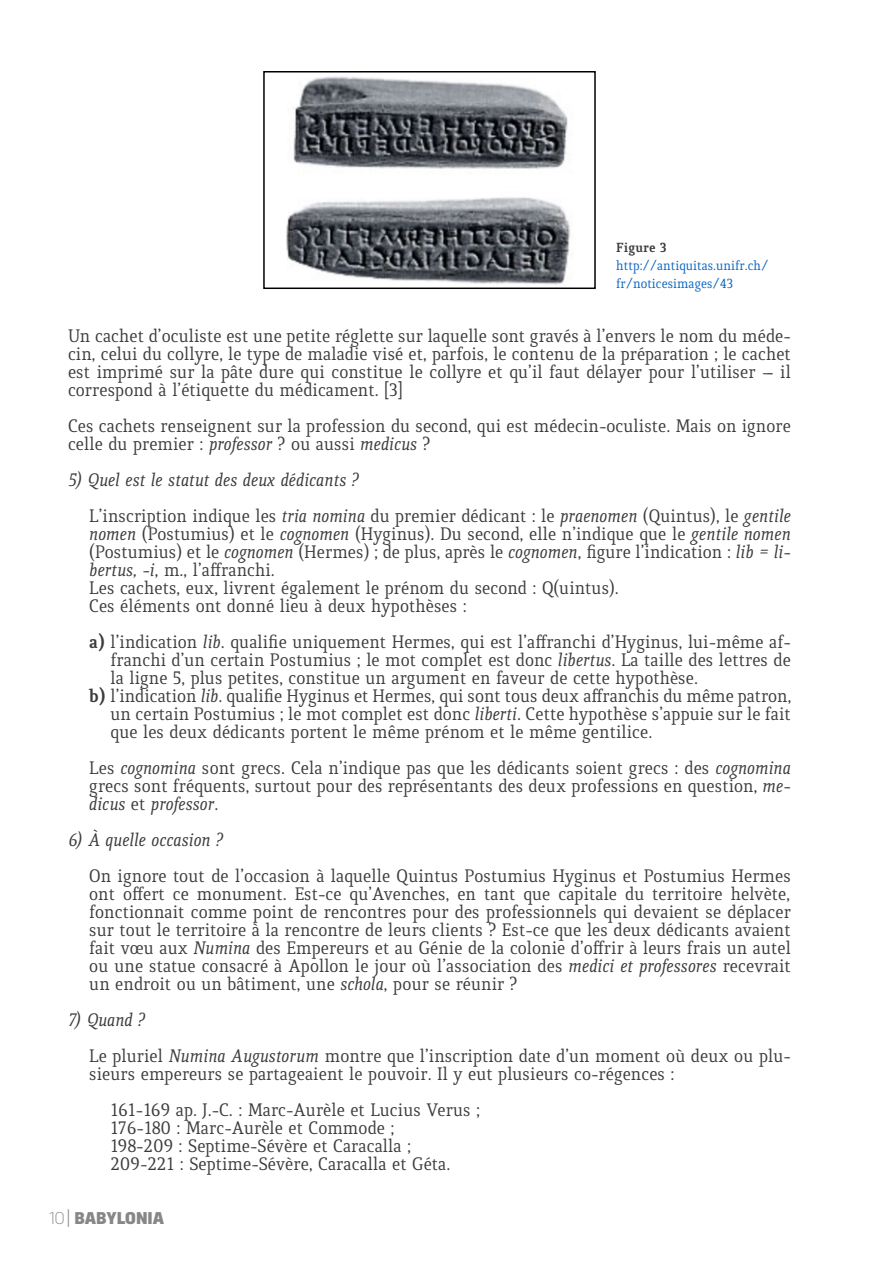
<style>
.page{position:relative;width:893px;height:1263px;background:#fff}
.page>*{position:absolute;margin:0;border:0;box-sizing:border-box;transform-origin:0 0}
.t1{font:19.5px/18px "Quiroga Serif Pro";color:#3c3c3b}
.t2{font:italic 19.5px/36px "Quiroga Serif Pro";color:#3c3c3b}
.t3{font:900 18px "Trasandina";color:#878787}
.t4{font:14.25px/18px "Quiroga Serif Pro";color:#0563c1}
.t5{font:700 14.25px "Quiroga Serif Pro";color:#3c3c3b}
.s1{font-style:italic}
.s2{font-style:normal}
.s3{font-weight:700}
.s4{font-weight:200}
.s5{font-weight:300}
</style>
<div class="page">
<img style="left:286px;top:76px;width:285px;height:209px">
<div style="left:263px;top:71px;width:333px;height:218px;border:2px solid #000"></div>
<p class="t5" style="left:616px;top:239px;width:52px">Figure 3</p>
<p class="t4" style="left:616px;top:257px;width:154px">http://antiquitas.unifr.ch/ fr/noticesimages/43</p>
<p class="t1" style="left:68px;top:327px;width:724px;text-align:justify">Un cachet d’oculiste est une petite réglette sur laquelle sont gravés à l’envers le nom du méde&shy;cin, celui du collyre, le type de maladie visé et, parfois, le contenu de la préparation ; le cachet est imprimé sur la pâte dure qui constitue le collyre et qu’il faut délayer pour l’utiliser – il correspond à l’étiquette du médicament. [3]</p>
<p class="t1" style="left:68px;top:417px;width:724px">Ces cachets renseignent sur la profession du second, qui est médecin-oculiste. Mais on ignore celle du premier : <span class="s1">professor</span> ? ou aussi <span class="s1">medicus</span> ?</p>
<p class="t2" style="left:89px;top:462px;width:703px;text-indent:-21px">5) Quel est le statut des deux dédicants ?<br><span class="s2">L’inscription indique les</span> tria nomina <span class="s2">du premier dédicant : le</span> praenomen <span class="s2">(Quintus), le</span> gentile</p>
<p class="t1" style="left:89px;top:525px;width:703px"><span class="s1">nomen</span> (Postumius) et le <span class="s1">cognomen</span> (Hyginus). Du second, elle n’indique que le <span class="s1">gentile nomen </span>(Postumius) et le <span class="s1">cognomen</span> (Hermes) ; de plus, après le <span class="s1">cognomen</span>, figure l’indication : <span class="s1">lib = li&shy;bertus, -i</span>, m., l’affranchi.<br>Les cachets, eux, livrent également le prénom du second : Q(uintus).<br>Ces éléments ont donné lieu à deux hypothèses :</p>
<p class="t1" style="left:89px;top:633px;width:703px"><span class="s3">a)</span> l’indication <span class="s1">lib</span>. qualifie uniquement Hermes, qui est l’affranchi d’Hyginus, lui-même af-</p>
<p class="t1" style="left:111px;top:651px;width:682px">franchi d’un certain Postumius ; le mot complet est donc <span class="s1">libertus</span>. La taille des lettres de</p>
<p class="t1" style="left:111px;top:669px;width:589px">la ligne 5, plus petites, constitue un argument en faveur de cette hypothèse.</p>
<p class="t1" style="left:89px;top:687px;width:704px"><span class="s3">b)</span> l’indication <span class="s1">lib</span>. qualifie Hyginus et Hermes, qui sont tous deux affranchis du même patron,</p>
<p class="t1" style="left:111px;top:705px;width:682px">un certain Postumius ; le mot complet est donc <span class="s1">liberti</span>. Cette hypothèse s’appuie sur le fait</p>
<p class="t1" style="left:111px;top:723px;width:543px">que les deux dédicants portent le même prénom et le même gentilice.</p>
<p class="t1" style="left:89px;top:759px;width:703px;text-align:justify">Les <span class="s1">cognomina</span> sont grecs. Cela n’indique pas que les dédicants soient grecs : des <span class="s1">cognomina </span>grecs sont fréquents, surtout pour des représentants des deux professions en question, <span class="s1">me&shy;dicus</span> et <span class="s1">professor</span>.</p>
<p class="t2" style="left:68px;top:822px;width:157px">6) À quelle occasion ?</p>
<p class="t1" style="left:89px;top:867px;width:703px;text-align:justify">On ignore tout de l’occasion à laquelle Quintus Postumius Hyginus et Postumius Hermes ont offert ce monument. Est-ce qu’Avenches, en tant que capitale du territoire helvète, fonctionnait comme point de rencontres pour des professionnels qui devaient se déplacer sur tout le territoire à la rencontre de leurs clients ? Est-ce que les deux dédicants avaient fait vœu aux <span class="s1">Numina</span> des Empereurs et au Génie de la colonie d’offrir à leurs frais un autel ou une statue consacré à Apollon le jour où l’association des <span class="s1">medici et professores</span> recevrait un endroit ou un bâtiment, une <span class="s1">schola</span>, pour se réunir ?</p>
<p class="t1" style="left:89px;top:1002px;width:703px;line-height:36px;text-indent:-21px"><span class="s1">7) Quand ?<br></span>Le pluriel <span class="s1">Numina Augustorum</span> montre que l’inscription date d’un moment où deux ou plu-</p>
<p class="t1" style="left:111px;top:1056px;width:566px;line-height:36px;text-indent:-21px">sieurs empereurs se partageaient le pouvoir. Il y eut plusieurs co-régences :<br>161-169 ap. J.-C. : Marc-Aurèle et Lucius Verus ;</p>
<p class="t1" style="left:111px;top:1119px;width:341px">176-180 : Marc-Aurèle et Commode ;<br>198-209 : Septime-Sévère et Caracalla ;<br>209-221 : Septime-Sévère, Caracalla et Géta.</p>
<p class="t3" style="left:49px;top:1205px;width:116px"><span class="s4">10</span><span class="s5">|</span> BABYLONIA</p>
</div>
